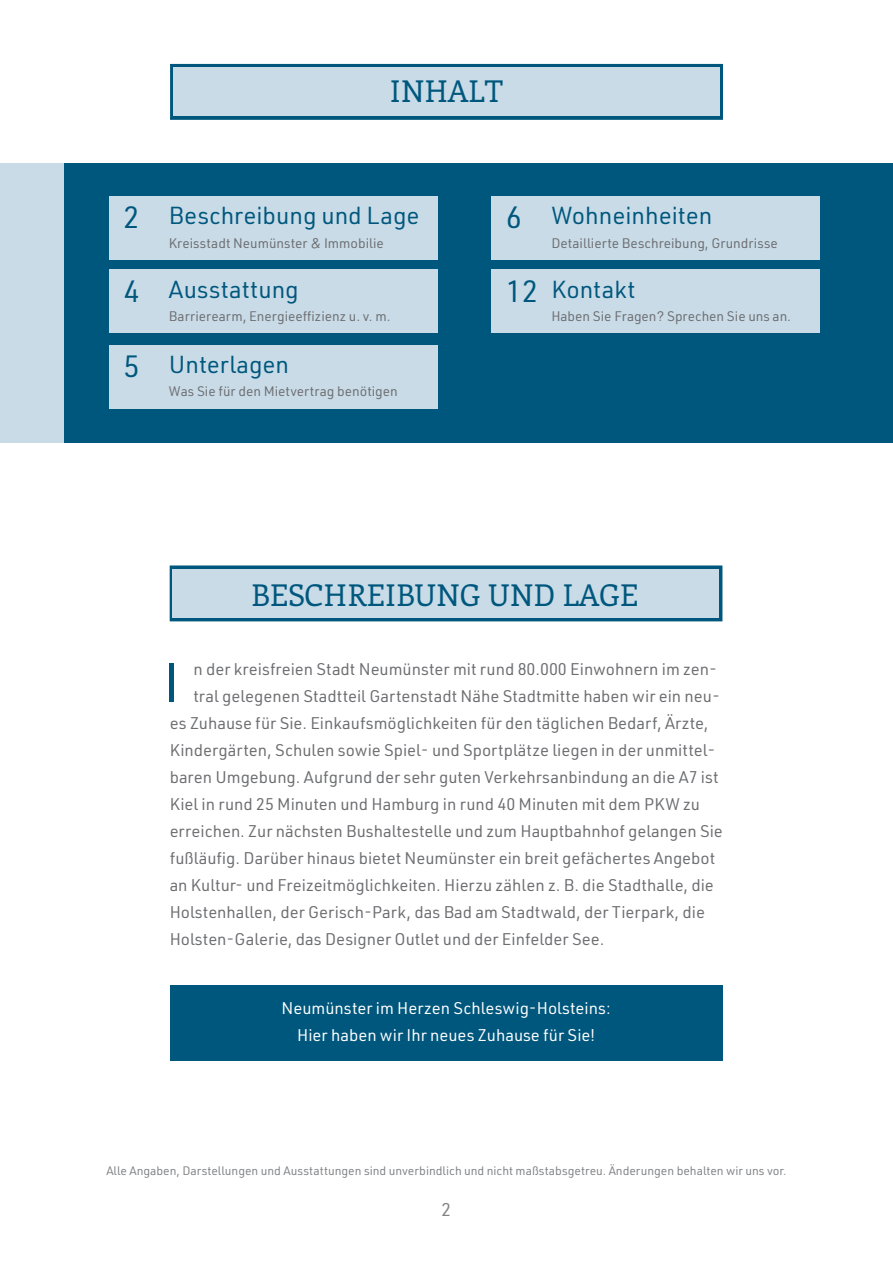
<style>
.page{position:relative;width:893px;height:1263px;background:#fff}
.page>*{position:absolute;margin:0;border:0;box-sizing:border-box;transform-origin:0 0}
.t1{font:54.3px "URWDIN";color:#00577d}
.t2{font:30px "Enriqueta";color:#00577d}
.t3{font:24px "URWDIN";color:#00577d}
.t4{font:18px "URWDIN";color:#808285}
.t5{font:16.5px "URWDIN";color:#6c6d70}
.t6{font:16.5px/27px "URWDIN";color:#fff;text-align:center}
.t7{font:13.5px "URWDIN";color:#6c6d70}
.t8{font:12px "URWDIN";color:#808285}
.s1{font-size:30px}
</style>
<div class="page">
<svg style="left:170px;top:64px;width:553px;height:56px;background:#1e6a8c"></svg>
<div style="left:173px;top:68px;width:546px;height:48px;background:#c8dbe7"></div>
<div style="left:170px;top:985px;width:552px;height:76px;background:#00577d"></div>
<div style="left:0;top:163px;width:893px;height:280px;background:#00577d"></div>
<div style="left:0;top:163px;width:64px;height:280px;background:#c8dbe7"></div>
<svg style="left:170px;top:565px;width:552px;height:56px;background:#106285"></svg>
<div style="left:172px;top:569px;width:547px;height:49px;background:#c8dbe7"></div>
<div style="left:109px;top:196px;width:328px;height:64px;background:#c8dbe7"></div>
<div style="left:109px;top:269px;width:328px;height:64px;background:#c8dbe7"></div>
<div style="left:109px;top:345px;width:328px;height:64px;background:#c8dbe7"></div>
<div style="left:491px;top:196px;width:329px;height:64px;background:#c8dbe7"></div>
<div style="left:491px;top:269px;width:329px;height:64px;background:#c8dbe7"></div>
<h2 class="t2" style="left:390px;top:71px;width:115px">INHALT</h2>
<h3 class="t3" style="left:124px;top:200px;width:297px"><span class="s1">2</span> Beschreibung und Lage</h3>
<p class="t7" style="left:169px;top:234px;width:216px">Kreisstadt Neumünster &amp; Immobilie</p>
<h3 class="t3" style="left:124px;top:273px;width:177px"><span class="s1">4</span> Ausstattung</h3>
<p class="t7" style="left:169px;top:307px;width:223px">Barrierearm, Energieeffizienz u. v. m.</p>
<h3 class="t3" style="left:124px;top:349px;width:167px"><span class="s1">5</span> Unterlagen</h3>
<p class="t7" style="left:169px;top:383px;width:230px">Was Sie für den Mietvertrag benötigen</p>
<h3 class="t3" style="left:506px;top:200px;width:208px"><span class="s1">6</span> Wohneinheiten</h3>
<p class="t7" style="left:551px;top:234px;width:228px">Detaillierte Beschreibung, Grundrisse</p>
<h3 class="t3" style="left:506px;top:273px;width:131px"><span class="s1">12</span> Kontakt</h3>
<p class="t7" style="left:551px;top:307px;width:241px">Haben Sie Fragen? Sprechen Sie uns an.</p>
<h2 class="t2" style="left:251px;top:574px;width:389px">BESCHREIBUNG UND LAGE</h2>
<h1 class="t1" style="left:164px;top:647px;width:17px">I</h1>
<p class="t5" style="left:193px;top:658px;width:525px">n der kreisfreien Stadt Neumünster mit rund 80.000 Einwohnern im zen-</p>
<p class="t5" style="left:193px;top:685px;width:528px">tral gelegenen Stadtteil Gartenstadt Nähe Stadtmitte haben wir ein neu-</p>
<p class="t5" style="left:170px;top:712px;width:540px">es Zuhause für Sie. Einkaufsmöglichkeiten für den täglichen Bedarf, Ärzte,</p>
<p class="t5" style="left:170px;top:739px;width:547px">Kindergärten, Schulen sowie Spiel- und Sportplätze liegen in der unmittel-</p>
<p class="t5" style="left:170px;top:766px;width:550px">baren Umgebung. Aufgrund der sehr guten Verkehrsanbindung an die A7 ist</p>
<p class="t5" style="left:170px;top:793px;width:532px">Kiel in rund 25 Minuten und Hamburg in rund 40 Minuten mit dem PKW zu</p>
<p class="t5" style="left:170px;top:820px;width:555px">erreichen. Zur nächsten Bushaltestelle und zum Hauptbahnhof gelangen Sie</p>
<p class="t5" style="left:170px;top:847px;width:547px">fußläufig. Darüber hinaus bietet Neumünster ein breit gefächertes Angebot</p>
<p class="t5" style="left:170px;top:874px;width:546px">an Kultur- und Freizeitmöglichkeiten. Hierzu zählen z. B. die Stadthalle, die</p>
<p class="t5" style="left:170px;top:901px;width:537px">Holstenhallen, der Gerisch-Park, das Bad am Stadtwald, der Tierpark, die</p>
<p class="t5" style="left:170px;top:928px;width:436px">Holsten-Galerie, das Designer Outlet und der Einfelder See.</p>
<p class="t6" style="left:282px;top:994px;width:331px">Neumünster im Herzen Schleswig-Holsteins:<br>Hier haben wir Ihr neues Zuhause für Sie!</p>
<p class="t8" style="left:106px;top:1163px;width:682px">Alle Angaben, Darstellungen und Ausstattungen sind unverbindlich und nicht maßstabsgetreu. Änderungen behalten wir uns vor.</p>
<p class="t4" style="left:442px;top:1197px;width:11px">2</p>
</div>
